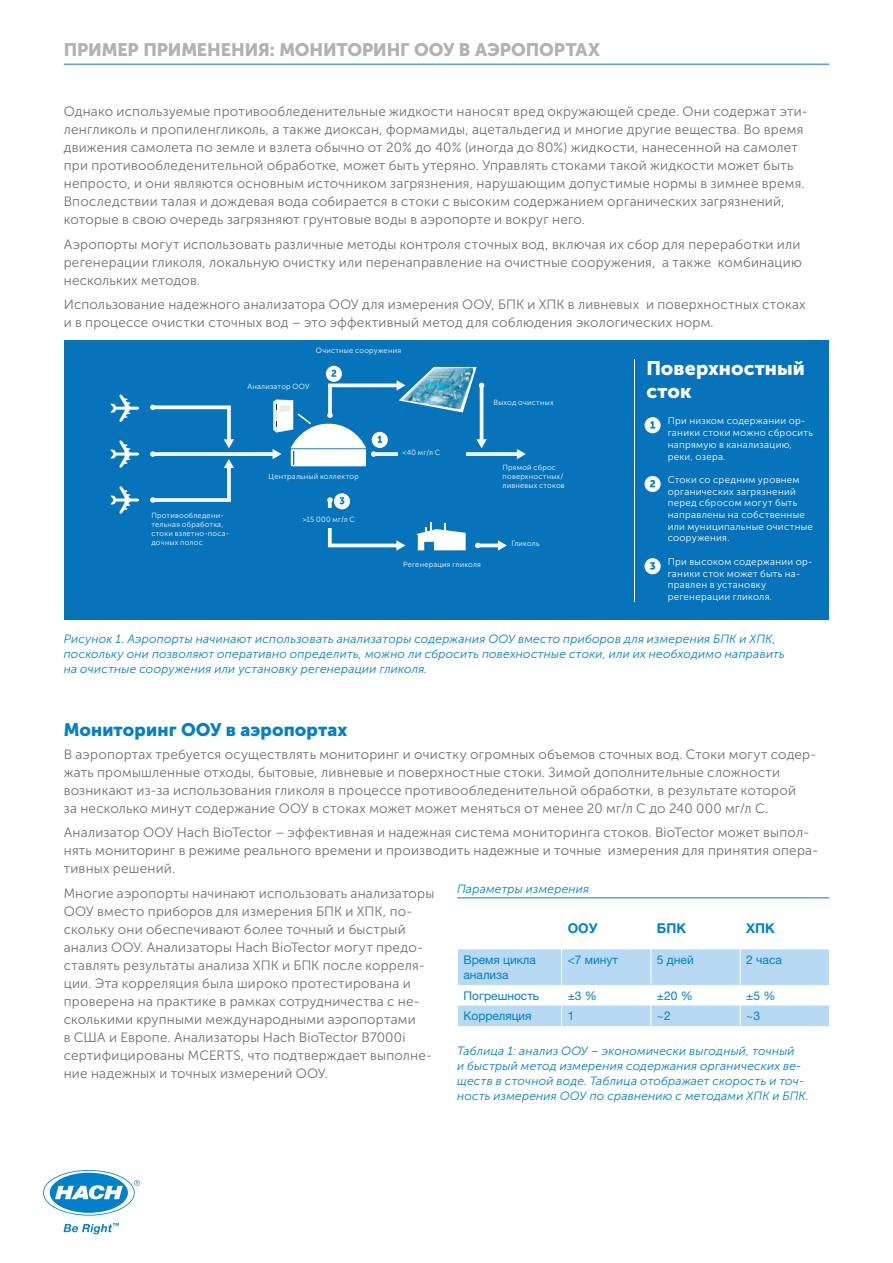
<style>
.page{position:relative;width:893px;height:1263px;background:#fff}
.page>*{position:absolute;margin:0;border:0;box-sizing:border-box;transform-origin:0 0}
.t1{font:19.5px/23.4px "Museo Sans Cyrl 900";letter-spacing:.005em;color:#fff}
.t2{font:18px "Museo Sans Cyrl 900";letter-spacing:-.01em;color:#b1b2b3}
.t3{font:18px "Museo Sans Cyrl 900";letter-spacing:.005em;color:#0080c8}
.t4{font:13.5px/18px "Museo Sans Cyrl 300";letter-spacing:.015em;color:#6f6f6e}
.t5{font:700 13.5px "Helvetica Neue LTW1 G";color:#0080c8}
.t6{font:italic 12px/15px "Museo Sans Cyrl 300";letter-spacing:.015em;color:#0080c8}
.t7{font:12px/15px "Helvetica Neue LTW1 G";color:#0080c8}
.t8{font:9.75px/11.7px "Museo Sans Cyrl 300";letter-spacing:.03em;color:#fff}
.t9{font:7.5px/9px "Museo Sans Cyrl 300";letter-spacing:.03em;color:#fff}
</style>
<div class="page">
<svg style="left:44px;top:1171px;width:96px;height:44px"></svg>
<svg style="left:63px;top:1223px;width:56px;height:11px"></svg>
<div style="left:64px;top:340px;width:765px;height:279px;background:#0773bb"></div>
<svg style="left:110px;top:394px;width:29px;height:28px"></svg>
<svg style="left:110px;top:440px;width:29px;height:28px"></svg>
<svg style="left:110px;top:486px;width:29px;height:28px"></svg>
<hr style="left:634px;top:359px;width:1px;height:242px;background:#f7f7f8">
<img style="left:430px;top:367px;width:47px;height:3px">
<div style="left:644px;top:417px;width:17px;height:16px;background:#fff;border-radius:50%"></div>
<svg style="left:650px;top:421px;width:5px;height:8px"></svg>
<svg style="left:644px;top:476px;width:17px;height:16px"></svg>
<svg style="left:650px;top:480px;width:5px;height:7px"></svg>
<div style="left:644px;top:558px;width:17px;height:16px;background:#fff;border-radius:50%"></div>
<svg style="left:650px;top:562px;width:5px;height:8px"></svg>
<hr style="left:457px;top:897px;width:372px;height:1px;background:#0080c8">
<svg style="left:458px;top:949px;width:371px;height:77px"></svg>
<hr style="left:64px;top:64px;width:765px;height:1px;background:#0080c8">
<svg style="left:326px;top:366px;width:16px;height:16px"></svg>
<svg style="left:150px;top:370px;width:376px;height:181px"></svg>
<h2 class="t2" style="left:64px;top:39px;width:538px">ПРИМЕР ПРИМЕНЕНИЯ: МОНИТОРИНГ ООУ В АЭРОПОРТАХ</h2>
<p class="t4" style="left:64px;top:103px;width:745px">Однако используемые противообледенительные жидкости наносят вред окружающей среде. Они содержат эти&shy;ленгликоль и пропиленгликоль, а также диоксан, формамиды, ацетальдегид и многие другие вещества. Во время движения самолета по земле и взлета обычно от 20 % до 40 % (иногда до 80 %) жидкости, нанесенной на самолет при противообледенительной обработке, может быть утеряно. Управлять стоками такой жидкости может быть непросто, и они являются основным источником загрязнения, нарушающим допустимые нормы в зимнее время.<br>Впоследствии талая и дождевая вода собирается в стоки с высоким содержанием органических загрязнений, которые в свою очередь загрязняют грунтовые воды в аэропорте и вокруг него.</p>
<p class="t4" style="left:64px;top:235px;width:740px;text-align:justify">Аэропорты могут использовать различные методы контроля сточных вод, включая их сбор для переработки или регенерации гликоля, локальную очистку или перенаправление на очистные сооружения, а также комбинацию нескольких методов.</p>
<p class="t4" style="left:64px;top:296px;width:743px">Использование надежного анализатора ООУ для измерения ООУ, БПК и ХПК в ливневых и поверхностных стоках и в процессе очистки сточных вод – это эффективный метод для соблюдения экологических норм.</p>
<p class="t9" style="left:316px;top:346px;width:87px">Очистные сооружения</p>
<p class="t9" style="left:247px;top:382px;width:64px">Анализатор ООУ</p>
<p class="t9" style="left:151px;top:511px;width:79px">Противообледени&shy;тельная обработка, стоки взлетно-поса&shy;дочных полос</p>
<p class="t9" style="left:269px;top:472px;width:92px">Центральный коллектор</p>
<p class="t9" style="left:302px;top:515px;width:54px">&gt;15 000 мг/л C</p>
<p class="t9" style="left:402px;top:448px;width:39px">&lt;40 мг/л C</p>
<p class="t9" style="left:493px;top:398px;width:62px">Выход очистных</p>
<p class="t9" style="left:502px;top:463px;width:64px">Прямой сброс поверхностных/ ливневых стоков</p>
<p class="t9" style="left:403px;top:560px;width:79px">Регенерация гликоля</p>
<p class="t9" style="left:511px;top:539px;width:30px">Гликоль</p>
<h1 class="t1" style="left:646px;top:356px;width:160px">Поверхностный сток</h1>
<p class="t8" style="left:668px;top:415px;width:147px">При низком содержании ор&shy;ганики стоки можно сбросить напрямую в канализацию, реки, озера.</p>
<p class="t8" style="left:668px;top:474px;width:147px">Стоки со средним уровнем органических загрязнений перед сбросом могут быть направлены на собственные или муниципальные очистные сооружения.</p>
<p class="t8" style="left:668px;top:556px;width:146px">При высоком содержании ор&shy;ганики сток может быть на&shy;правлен в установку регенерации гликоля.</p>
<p class="t6" style="left:64px;top:631px;width:722px">Рисунок 1. Аэропорты начинают использовать анализаторы содержания ООУ вместо приборов для измерения БПК и ХПК, поскольку они позволяют оперативно определить, можно ли сбросить повехностные стоки, или их необходимо направить на очистные сооружения или установку регенерации гликоля.</p>
<h2 class="t3" style="left:64px;top:720px;width:285px">Мониторинг ООУ в аэропортах</h2>
<p class="t4" style="left:64px;top:745px;width:754px">В аэропортах требуется осуществлять мониторинг и очистку огромных объемов сточных вод. Стоки могут содер&shy;жать промышленные отходы, бытовые, ливневые и поверхностные стоки. Зимой дополнительные сложности возникают из-за использования гликоля в процессе противообледенительной обработки, в результате которой<br>за несколько минут содержание ООУ в стоках может может меняться от менее 20 мг/л C до 240 000 мг/л C.</p>
<p class="t4" style="left:64px;top:824px;width:756px">Анализатор ООУ Hach BioTector – эффективная и надежная система мониторинга стоков. BioTector может выпол&shy;нять мониторинг в режиме реального времени и производить надежные и точные измерения для принятия опера&shy;тивных решений.</p>
<p class="t4" style="left:64px;top:884px;width:372px">Многие аэропорты начинают использовать анализаторы ООУ вместо приборов для измерения БПК и ХПК, по&shy;скольку они обеспечивают более точный и быстрый анализ ООУ. Анализаторы Hach BioTector могут предо&shy;ставлять результаты анализа ХПК и БПК после корреля&shy;ции. Эта корреляция была широко протестирована и проверена на практике в рамках сотрудничества с не&shy;сколькими крупными международными аэропортами<br>в США и Европе. Анализаторы Hach BioTector B7000i сертифицированы MCERTS, что подтверждает выполне&shy;ние надежных и точных измерений ООУ.</p>
<p class="t6" style="left:457px;top:882px;width:134px">Параметры измерения</p>
<p class="t5" style="left:568px;top:920px;width:31px">ООУ</p>
<p class="t5" style="left:657px;top:920px;width:31px">БПК</p>
<p class="t5" style="left:746px;top:920px;width:30px">ХПК</p>
<p class="t7" style="left:463px;top:952px;width:74px">Время цикла анализа</p>
<p class="t7" style="left:568px;top:952px;width:52px">&lt;7 минут</p>
<p class="t7" style="left:657px;top:952px;width:38px">5 дней</p>
<p class="t7" style="left:746px;top:952px;width:37px">2 часа</p>
<p class="t7" style="left:463px;top:988px;width:77px">Погрешность</p>
<p class="t7" style="left:568px;top:988px;width:31px">±3 %</p>
<p class="t7" style="left:657px;top:988px;width:37px">±20 %</p>
<p class="t7" style="left:746px;top:988px;width:31px">±5 %</p>
<p class="t7" style="left:463px;top:1008px;width:70px">Корреляция</p>
<p class="t7" style="left:568px;top:1008px;width:8px">1</p>
<p class="t7" style="left:657px;top:1008px;width:15px">~2</p>
<p class="t7" style="left:746px;top:1008px;width:15px">~3</p>
<p class="t6" style="left:457px;top:1043px;width:353px">Таблица 1: анализ ООУ – экономически выгодный, точный<br>и быстрый метод измерения содержания органических ве&shy;ществ в сточной воде. Таблица отображает скорость и точ&shy;ность измерения ООУ по сравнению с методами ХПК и БПК.</p>
</div>
